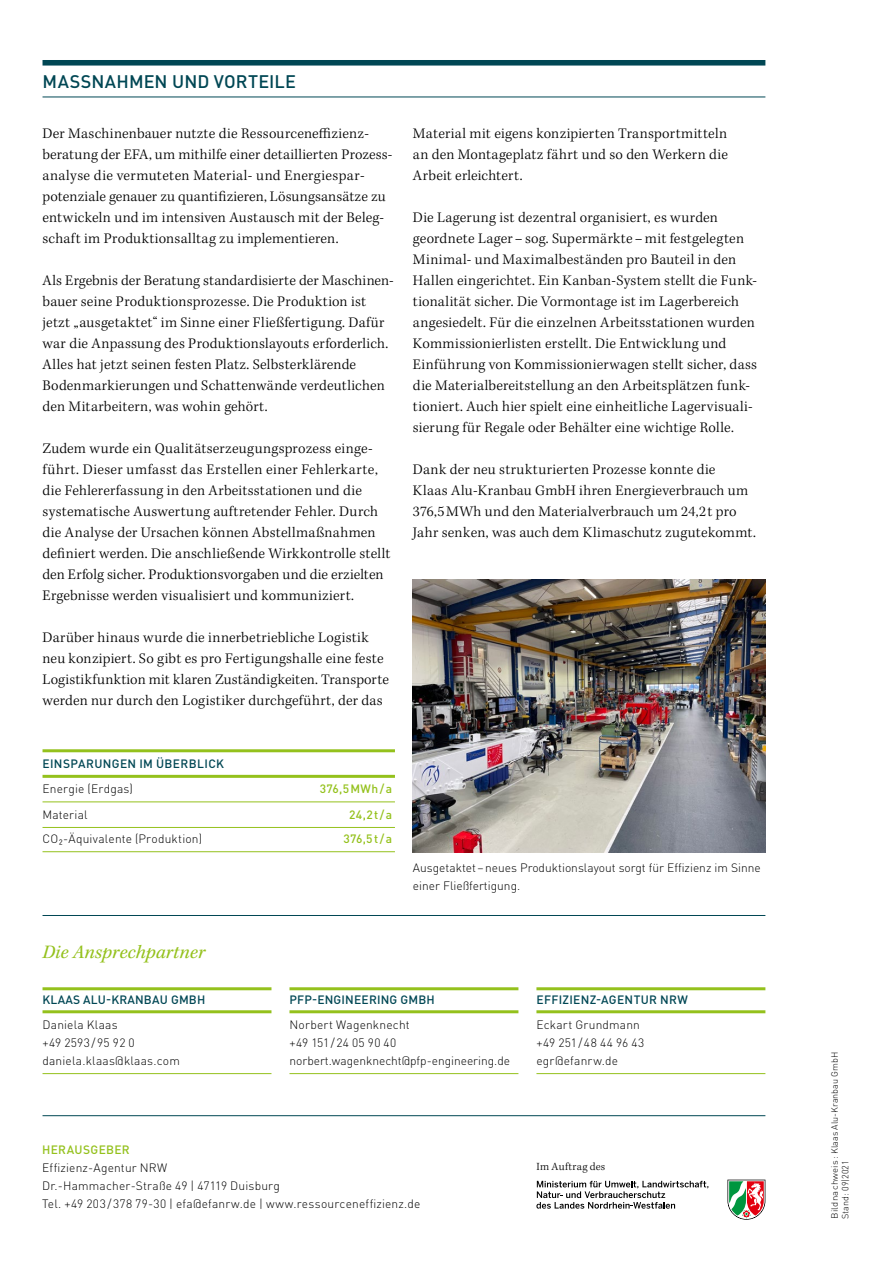
<style>
.page{position:relative;width:893px;height:1263px;background:#fff}
.page>*{position:absolute;margin:0;border:0;box-sizing:border-box;transform-origin:0 0}
.t1{font:italic 19.5px "Kepler Std";letter-spacing:.005em;color:#94c11c}
.t2{font:500 18px "DIN Pro";letter-spacing:.01em;color:#004754}
.t3{font:300 15px/21px "Kepler Std";letter-spacing:.015em;color:#000}
.t4{font:300 12px/18px "DIN Pro";letter-spacing:.015em;color:#000}
.t5{font:500 12px "DIN Pro";letter-spacing:.02em;color:#004754}
.t6{font:500 12px "DIN Pro";letter-spacing:.025em;color:#94c11c}
.t7{font:300 11.25px "Kepler Std";letter-spacing:.03em;color:#000}
.t8{font:300 9px/10.8px "DIN Pro";color:#000;scale:1.06 1}
</style>
<div class="page">
<svg style="left:727px;top:1179px;width:38px;height:41px"></svg>
<svg style="left:536px;top:1181px;width:172px;height:28px"></svg>
<div style="left:43px;top:60px;width:722px;height:6px;background:#004754"></div>
<hr style="left:43px;top:97px;width:722px;height:1px;background:#004754">
<img style="left:413px;top:579px;width:352px;height:273px">
<hr style="left:536px;top:987px;width:229px;height:3px;background:#94c11c">
<hr style="left:536px;top:1010px;width:229px;height:3px;background:#94c11c">
<hr style="left:536px;top:1073px;width:229px;height:1px;background:#94c11c">
<hr style="left:43px;top:987px;width:228px;height:3px;background:#94c11c">
<hr style="left:43px;top:1010px;width:228px;height:3px;background:#94c11c">
<hr style="left:43px;top:1073px;width:228px;height:1px;background:#94c11c">
<hr style="left:289px;top:987px;width:229px;height:3px;background:#94c11c">
<hr style="left:289px;top:1010px;width:229px;height:3px;background:#94c11c">
<hr style="left:289px;top:1073px;width:229px;height:1px;background:#94c11c">
<hr style="left:43px;top:749px;width:352px;height:3px;background:#94c11c">
<hr style="left:43px;top:775px;width:352px;height:3px;background:#94c11c">
<hr style="left:43px;top:827px;width:352px;height:1px;background:#94c11c">
<hr style="left:43px;top:851px;width:352px;height:1px;background:#94c11c">
<hr style="left:43px;top:801px;width:352px;height:1px;background:#94c11c">
<hr style="left:43px;top:915px;width:722px;height:1px;background:#004754">
<hr style="left:43px;top:1115px;width:722px;height:1px;background:#004754">
<p class="t2" style="left:43px;top:70px;width:255px">MASSNAHMEN UND VORTEILE</p>
<p class="t3" style="left:43px;top:123px;width:352px">Der Maschinenbauer nutzte die Ressourceneffizienz&shy;beratung der EFA, um mithilfe einer detaillierten Prozess&shy;analyse die vermuteten Material- und Energiespar&shy;potenziale genauer zu quantifizieren, Lösungsansätze zu entwickeln und im intensiven Austausch mit der Beleg&shy;schaft im Produktionsalltag zu implementieren.</p>
<p class="t3" style="left:43px;top:270px;width:353px">Als Ergebnis der Beratung standardisierte der Maschinen&shy;bauer seine Produktionsprozesse. Die Produktion ist jetzt „ausgetaktet“ im Sinne einer Fließfertigung. Dafür war die Anpassung des Produktionslayouts erforderlich.<br>Alles hat jetzt seinen festen Platz. Selbsterklärende Bodenmarkierungen und Schattenwände verdeutlichen den Mitarbeitern, was wohin gehört.</p>
<p class="t3" style="left:43px;top:438px;width:349px">Zudem wurde ein Qualitätserzeugungsprozess einge&shy;führt. Dieser umfasst das Erstellen einer Fehlerkarte, die Fehlererfassung in den Arbeitsstationen und die systematische Auswertung auftretender Fehler. Durch die Analyse der Ursachen können Abstellmaßnahmen definiert werden. Die anschließende Wirkkontrolle stellt den Erfolg sicher. Produktionsvorgaben und die erzielten Ergebnisse werden visualisiert und kommuniziert.</p>
<p class="t3" style="left:43px;top:627px;width:348px">Darüber hinaus wurde die innerbetriebliche Logistik neu konzipiert. So gibt es pro Fertigungshalle eine feste Logistikfunktion mit klaren Zuständigkeiten. Transporte werden nur durch den Logistiker durchgeführt, der das</p>
<p class="t3" style="left:413px;top:123px;width:316px;text-align:justify">Material mit eigens konzipierten Transportmitteln an den Montageplatz fährt und so den Werkern die Arbeit erleichtert.</p>
<p class="t3" style="left:413px;top:207px;width:346px">Die Lagerung ist dezentral organisiert, es wurden geordnete Lager – sog. Supermärkte – mit festgelegten Minimal- und Maximalbeständen pro Bauteil in den Hallen eingerichtet. Ein Kanban-System stellt die Funk&shy;tionalität sicher. Die Vormontage ist im Lagerbereich angesiedelt. Für die einzelnen Arbeitsstationen wurden Kommissionierlisten erstellt. Die Entwicklung und Einführung von Kommissionierwagen stellt sicher, dass die Materialbereitstellung an den Arbeitsplätzen funk&shy;tioniert. Auch hier spielt eine einheitliche Lagervisuali&shy;sierung für Regale oder Behälter eine wichtige Rolle.</p>
<p class="t3" style="left:413px;top:459px;width:344px">Dank der neu strukturierten Prozesse konnte die<br>Klaas Alu-Kranbau GmbH ihren Energieverbrauch um 376,5MWh und den Materialverbrauch um 24,2t pro Jahr senken, was auch dem Klimaschutz zugutekommt.</p>
<p class="t5" style="left:43px;top:756px;width:183px">EINSPARUNGEN IM ÜBERBLICK</p>
<p class="t4" style="left:43px;top:780px;width:92px">Energie (Erdgas)</p>
<p class="t6" style="left:320px;top:781px;width:74px">376,5MWh/a</p>
<p class="t4" style="left:43px;top:805px;width:47px">Material</p>
<p class="t6" style="left:349px;top:807px;width:44px">24,2t/a</p>
<p class="t4" style="left:43px;top:830px;width:161px">CO²-Äquivalente (Produktion)</p>
<p class="t6" style="left:343px;top:831px;width:50px">376,5t/a</p>
<p class="t4" style="left:413px;top:858px;width:349px">Ausgetaktet–neues Produktionslayout sorgt für Effizienz im Sinne einer Fließfertigung.</p>
<h1 class="t1" style="left:43px;top:941px;width:164px">Die Ansprechpartner</h1>
<p class="t5" style="left:43px;top:992px;width:164px">KLAAS ALU-KRANBAU GMBH</p>
<p class="t4" style="left:43px;top:1015px;width:139px">Daniela Klaas<br>+49 2593/95 92 0 daniela.klaas@klaas.com</p>
<p class="t5" style="left:290px;top:992px;width:147px">PFP-ENGINEERING GMBH</p>
<p class="t4" style="left:289px;top:1015px;width:222px">Norbert Wagenknecht<br>+49 151/24 05 90 40 norbert.wagenknecht@pfp-engineering.de</p>
<p class="t5" style="left:536px;top:992px;width:153px">EFFIZIENZ-AGENTUR NRW</p>
<p class="t4" style="left:536px;top:1015px;width:109px">Eckart Grundmann +49 251/48 44 96 43 egr@efanrw.de</p>
<p class="t6" style="left:42px;top:1142px;width:89px">HERAUSGEBER</p>
<p class="t4" style="left:42px;top:1158px;width:380px">Effizienz-Agentur NRW<br>Dr.-Hammacher-Straße 49 | 47119 Duisburg<br>Tel. +49 203 /378 79-30 | efa@efanrw.de | www.ressourceneffizienz.de</p>
<p class="t7" style="left:536px;top:1160px;width:70px">Im Auftrag des</p>
<p class="t8" style="left:829px;top:1219px;width:159px;rotate:-90deg">Bildnachweis: Klaas Alu-Kranbau GmbH<br>Stand: 09|2021</p>
</div>
